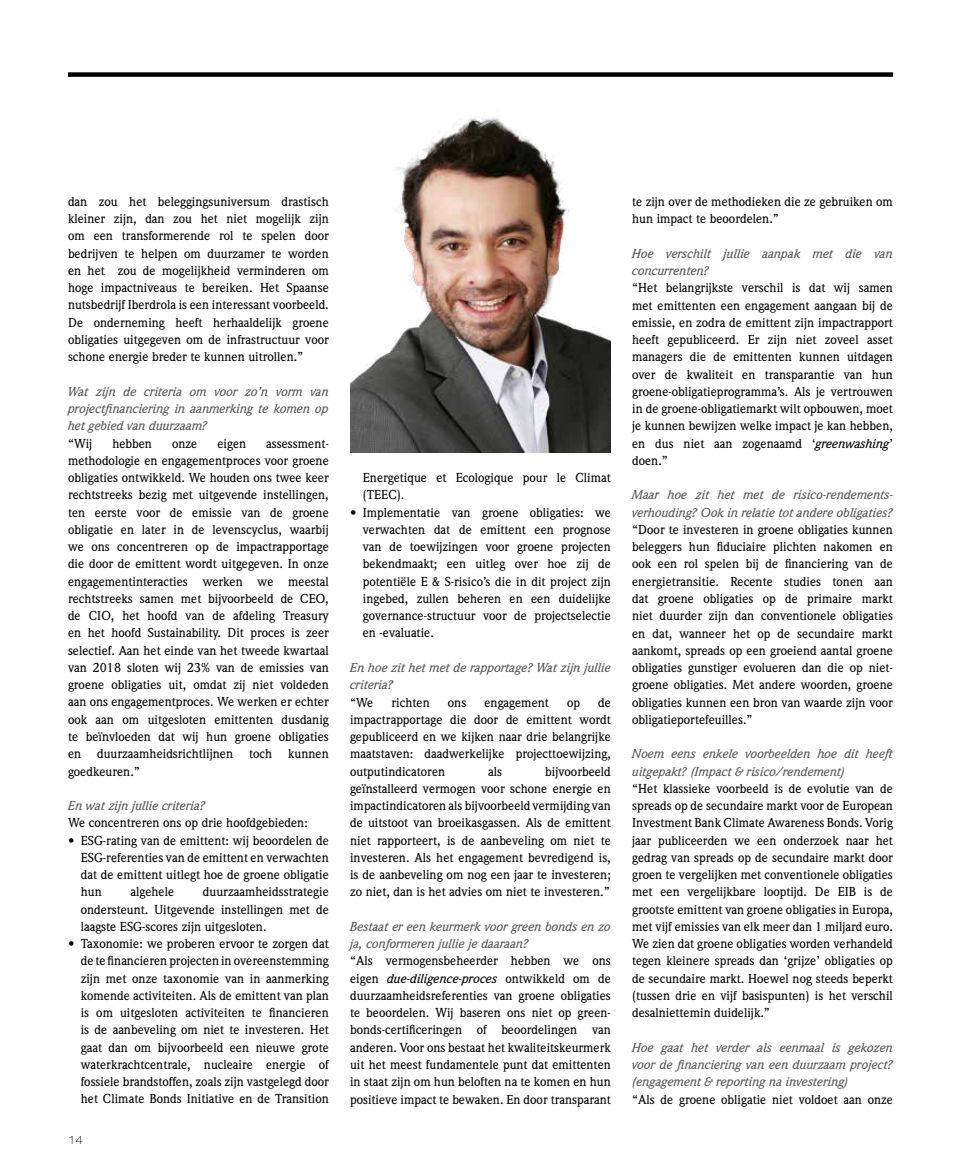
<style>
.page{position:relative;width:978px;height:1170px;background:#fff}
.page>*{position:absolute;margin:0;border:0;box-sizing:border-box;transform-origin:0 0}
.t1{font:500 12.75px/17.2px "Weidemann";color:#000;text-align:justify}
.t2{font:italic 500 12.75px/17.2px "Weidemann";color:#575756}
.t3{font:100 11.55px "Helvetica Neue";color:#000;scale:1.18 1}
.s1{font-style:italic}
</style>
<div class="page">
<div style="left:68px;top:72px;width:825px;height:5px;background:#000"></div>
<img style="left:350px;top:117px;width:261px;height:335px">
<p class="t1" style="left:68px;top:193px;width:262px">dan zou het beleggingsuniversum drastisch kleiner zijn, dan zou het niet mogelijk zijn om een transformerende rol te spelen door bedrijven te helpen om duurzamer te worden en het zou de mogelijkheid verminderen om hoge impactniveaus te bereiken. Het Spaanse nutsbedrijf Iberdrola is een interessant voorbeeld.<br>De onderneming heeft herhaaldelijk groene obligaties uitgegeven om de infrastructuur voor schone energie breder te kunnen uitrollen.”</p>
<p class="t2" style="left:68px;top:382px;width:262px;text-align:justify">Wat zijn de criteria om voor zo’n vorm van projectfinanciering in aanmerking te komen op het gebied van duurzaam?</p>
<p class="t1" style="left:68px;top:434px;width:26px">“Wij</p>
<p class="t1" style="left:112px;top:434px;width:41px">hebben</p>
<p class="t1" style="left:172px;top:434px;width:27px">onze</p>
<p class="t1" style="left:217px;top:434px;width:30px">eigen</p>
<p class="t1" style="left:68px;top:434px;width:262px;text-indent:198px">assessment&shy;methodologie en engagementproces voor groene obligaties ontwikkeld. We houden ons twee keer rechtstreeks bezig met uitgevende instellingen, ten eerste voor de emissie van de groene obligatie en later in de levenscyclus, waarbij we ons concentreren op de impactrapportage die door de emittent wordt uitgegeven. In onze engagementinteracties werken we meestal rechtstreeks samen met bijvoorbeeld de CEO, de CIO, het hoofd van de afdeling Treasury en het hoofd Sustainability. Dit proces is zeer selectief. Aan het einde van het tweede kwartaal van 2018 sloten wij 23% van de emissies van groene obligaties uit, omdat zij niet voldeden aan ons engagementproces. We werken er echter ook aan om uitgesloten emittenten dusdanig te beïnvloeden dat wij hun groene obligaties en</p>
<p class="t1" style="left:97px;top:745px;width:137px">duurzaamheidsrichtlijnen</p>
<p class="t1" style="left:249px;top:745px;width:25px">toch</p>
<p class="t1" style="left:288px;top:745px;width:42px">kunnen</p>
<p class="t1" style="left:68px;top:762px;width:73px">goedkeuren.”</p>
<p class="t2" style="left:68px;top:796px;width:139px">En wat zijn jullie criteria?</p>
<p class="t1" style="left:68px;top:814px;width:241px">We concentreren ons op drie hoofdgebieden:</p>
<p class="t1" style="left:81px;top:831px;width:250px;text-indent:-13px">• ESG-rating van de emittent: wij beoordelen de ESG-referenties van de emittent en verwachten dat de emittent uitlegt hoe de groene obligatie hun</p>
<p class="t1" style="left:81px;top:883px;width:250px;text-indent:122px">duurzaamheidsstrategie ondersteunt. Uitgevende instellingen met de laagste ESG-scores zijn uitgesloten.</p>
<p class="t1" style="left:81px;top:935px;width:250px;text-indent:-13px">• Taxonomie: we proberen ervoor te zorgen dat de te financieren projecten in overeenstemming zijn met onze taxonomie van in aanmerking komende activiteiten. Als de emittent van plan is om uitgesloten activiteiten te financieren is de aanbeveling om niet te investeren. Het gaat dan om bijvoorbeeld een nieuwe grote waterkrachtcentrale, nucleaire energie of fossiele brandstoffen, zoals zijn vastgelegd door het Climate Bonds Initiative en de Transition</p>
<p class="t1" style="left:131px;top:883px;width:45px">algehele</p>
<p class="t3" style="left:68px;top:1133px;width:14px">14</p>
<p class="t1" style="left:363px;top:469px;width:250px">Energetique et Ecologique pour le Climat (TEEC).</p>
<p class="t1" style="left:363px;top:503px;width:250px;text-indent:-13px">• Implementatie van groene obligaties: we verwachten dat de emittent een prognose van de toewijzingen voor groene projecten bekendmaakt; een uitleg over hoe zij de potentiële E &amp; S-risico’s die in dit project zijn ingebed, zullen beheren en een duidelijke governance-structuur voor de projectselectie en -evaluatie.</p>
<p class="t2" style="left:350px;top:659px;width:262px">En hoe zit het met de rapportage? Wat zijn jullie criteria?</p>
<p class="t1" style="left:350px;top:693px;width:25px">“We</p>
<p class="t1" style="left:392px;top:693px;width:40px">richten</p>
<p class="t1" style="left:448px;top:693px;width:20px">ons</p>
<p class="t1" style="left:484px;top:693px;width:66px">engagement</p>
<p class="t1" style="left:567px;top:693px;width:14px">op</p>
<p class="t1" style="left:350px;top:693px;width:262px;text-indent:248px">de impactrapportage die door de emittent wordt gepubliceerd en we kijken naar drie belangrijke maatstaven: daadwerkelijke projecttoewijzing, outputindicatoren</p>
<p class="t1" style="left:350px;top:762px;width:262px;text-indent:195px">bijvoorbeeld geïnstalleerd vermogen voor schone energie en impactindicatoren als bijvoorbeeld vermijding van de uitstoot van broeikasgassen. Als de emittent niet rapporteert, is de aanbeveling om niet te investeren. Als het engagement bevredigend is, is de aanbeveling om nog een jaar te investeren; zo niet, dan is het advies om niet te investeren.”</p>
<p class="t2" style="left:350px;top:917px;width:262px">Bestaat er een keurmerk voor green bonds en zo ja, conformeren jullie je daaraan?</p>
<p class="t1" style="left:350px;top:952px;width:262px">“Als vermogensbeheerder hebben we ons eigen <span class="s1">due-diligence-proces</span> ontwikkeld om de duurzaamheidsreferenties van groene obligaties te beoordelen. Wij baseren ons niet op green&shy;bonds-certificeringen of beoordelingen van anderen. Voor ons bestaat het kwaliteitskeurmerk uit het meest fundamentele punt dat emittenten in staat zijn om hun beloften na te komen en hun positieve impact te bewaken. En door transparant</p>
<p class="t1" style="left:488px;top:762px;width:15px">als</p>
<p class="t1" style="left:632px;top:193px;width:262px">te zijn over de methodieken die ze gebruiken om hun impact te beoordelen.”</p>
<p class="t2" style="left:632px;top:245px;width:262px">Hoe verschilt jullie aanpak met die van concurrenten?</p>
<p class="t1" style="left:632px;top:279px;width:262px">“Het belangrijkste verschil is dat wij samen met emittenten een engagement aangaan bij de emissie, en zodra de emittent zijn impactrapport heeft gepubliceerd. Er zijn niet zoveel asset managers die de emittenten kunnen uitdagen over de kwaliteit en transparantie van hun groene-obligatieprogramma’s. Als je vertrouwen in de groene-obligatiemarkt wilt opbouwen, moet je kunnen bewijzen welke impact je kan hebben, en dus niet aan zogenaamd ‘<span class="s1">greenwashing</span>’ doen.”</p>
<p class="t2" style="left:632px;top:486px;width:262px">Maar hoe zit het met de risico-rendements&shy;verhouding? Ook in relatie tot andere obligaties?</p>
<p class="t1" style="left:632px;top:521px;width:262px">“Door te investeren in groene obligaties kunnen beleggers hun fiduciaire plichten nakomen en ook een rol spelen bij de financiering van de energietransitie. Recente studies tonen aan dat groene obligaties op de primaire markt niet duurder zijn dan conventionele obligaties en dat, wanneer het op de secundaire markt aankomt, spreads op een groeiend aantal groene obligaties gunstiger evolueren dan die op niet&shy;groene obligaties. Met andere woorden, groene obligaties kunnen een bron van waarde zijn voor obligatieportefeuilles.”</p>
<p class="t2" style="left:632px;top:745px;width:262px">Noem eens enkele voorbeelden hoe dit heeft uitgepakt? (Impact &amp; risico/rendement)</p>
<p class="t1" style="left:632px;top:779px;width:262px">“Het klassieke voorbeeld is de evolutie van de spreads op de secundaire markt voor de European Investment Bank Climate Awareness Bonds. Vorig jaar publiceerden we een onderzoek naar het gedrag van spreads op de secundaire markt door groen te vergelijken met conventionele obligaties met een vergelijkbare looptijd. De EIB is de grootste emittent van groene obligaties in Europa, met vijf emissies van elk meer dan 1 miljard euro.<br>We zien dat groene obligaties worden verhandeld tegen kleinere spreads dan ‘grijze’ obligaties op de secundaire markt. Hoewel nog steeds beperkt (tussen drie en vijf basispunten) is het verschil desalniettemin duidelijk.”</p>
<p class="t2" style="left:632px;top:1038px;width:262px;text-align:justify">Hoe gaat het verder als eenmaal is gekozen voor de financiering van een duurzaam project? (engagement &amp; reporting na investering)</p>
<p class="t1" style="left:632px;top:1090px;width:262px">“Als de groene obligatie niet voldoet aan onze</p>
</div>
